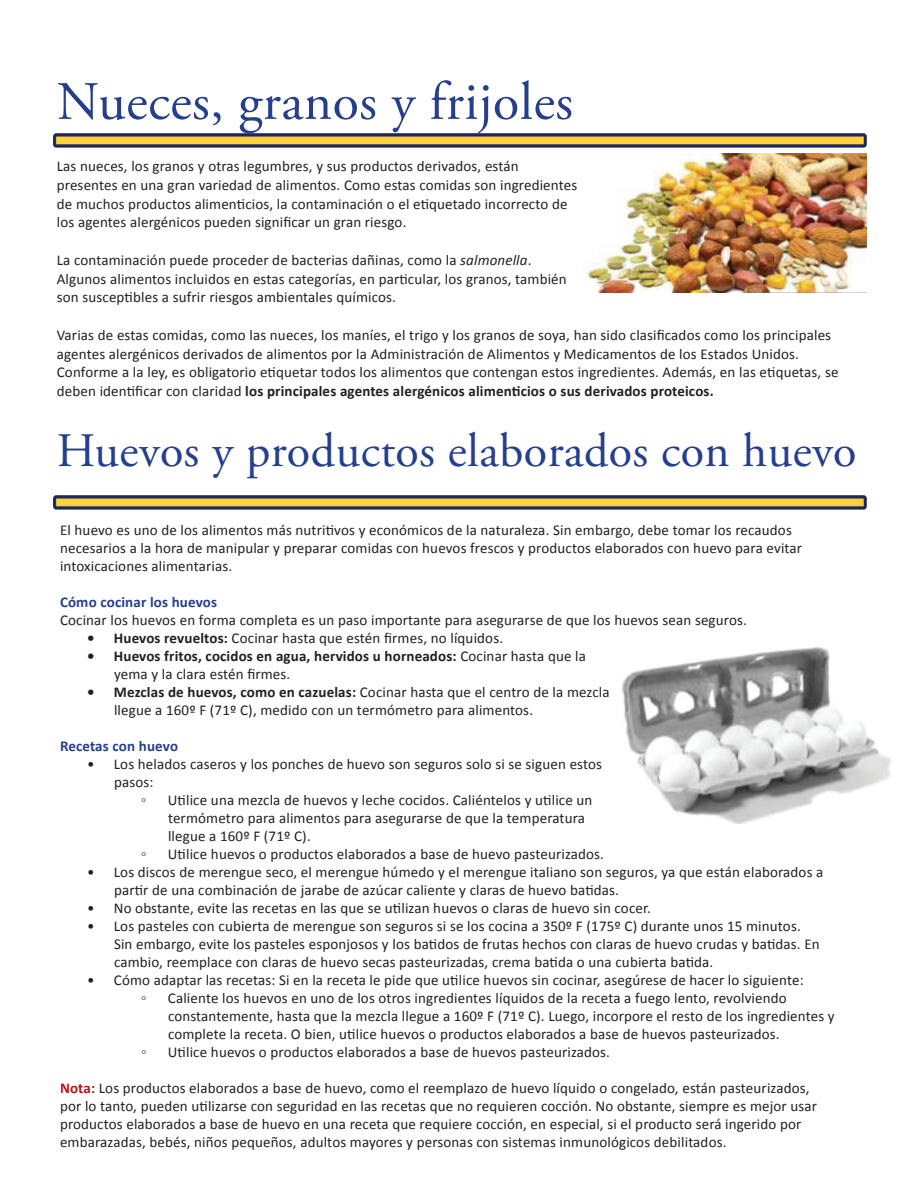
<style>
.page{position:relative;width:918px;height:1188px;background:#fff}
.page>*{position:absolute;margin:0;border:0;box-sizing:border-box;transform-origin:0 0}
.t1{font:54px "Adobe Garamond Pro";letter-spacing:.01em;color:#253f8e}
.t2{font:48px "Adobe Garamond Pro";letter-spacing:.01em;color:#253f8e}
.t3{font:15px/18px "Calibri";letter-spacing:.01em;color:#231f20}
.t4{font:700 15px/18px "Calibri";letter-spacing:.01em;color:#231f20}
.t5{font:700 15px "Calibri";letter-spacing:.01em;color:#253f8e}
.s1{font-style:italic}
.s2{font-weight:700}
.s3{font-weight:400}
.s4{font-weight:700;color:#b4141a}
</style>
<div class="page">
<img style="left:54px;top:134px;width:812px;height:14px">
<img style="left:54px;top:496px;width:812px;height:13px">
<img style="left:581px;top:153px;width:285px;height:139px">
<img style="left:622px;top:647px;width:269px;height:176px">
<h1 class="t1" style="left:57px;top:69px;width:518px">Nueces, granos y frijoles</h1>
<p class="t3" style="left:57px;top:157px;width:522px;line-height:18.8px">Las nueces, los granos y otras legumbres, y sus productos derivados, están presentes en una gran variedad de alimentos. Como estas comidas son ingredientes de muchos productos alimenticios, la contaminación o el etiquetado incorrecto de los agentes alergénicos pueden significar un gran riesgo.</p>
<p class="t3" style="left:57px;top:251px;width:511px;line-height:18.8px">La contaminación puede proceder de bacterias dañinas, como la <span class="s1">salmonella</span>.<br>Algunos alimentos incluidos en estas categorías, en particular, los granos, también son susceptibles a sufrir riesgos ambientales químicos.</p>
<p class="t3" style="left:57px;top:326px;width:783px;line-height:18.8px">Varias de estas comidas, como las nueces, los maníes, el trigo y los granos de soya, han sido clasificados como los principales agentes alergénicos derivados de alimentos por la Administración de Alimentos y Medicamentos de los Estados Unidos.<br>Conforme a la ley, es obligatorio etiquetar todos los alimentos que contengan estos ingredientes. Además, en las etiquetas, se deben identificar con claridad <span class="s2">los principales agentes alergénicos alimenticios o sus derivados proteicos.</span></p>
<h2 class="t2" style="left:57px;top:422px;width:801px">Huevos y productos elaborados con huevo</h2>
<p class="t3" style="left:60px;top:521px;width:744px">El huevo es uno de los alimentos más nutritivos y económicos de la naturaleza. Sin embargo, debe tomar los recaudos necesarios a la hora de manipular y preparar comidas con huevos frescos y productos elaborados con huevo para evitar intoxicaciones alimentarias.</p>
<p class="t5" style="left:60px;top:592px;width:159px">Cómo cocinar los huevos</p>
<p class="t3" style="left:60px;top:611px;width:688px">Cocinar los huevos en forma completa es un paso importante para asegurarse de que los huevos sean seguros.</p>
<p class="t3" style="left:87px;top:629px;width:418px"><span class="s2">• Huevos revueltos:</span> Cocinar hasta que estén firmes, no líquidos.</p>
<p class="t4" style="left:114px;top:647px;width:473px;text-indent:-27px">• Huevos fritos, cocidos en agua, hervidos u horneados: <span class="s3">Cocinar hasta que la yema y la clara estén firmes.</span></p>
<p class="t3" style="left:114px;top:683px;width:497px;text-indent:-27px"><span class="s2">• Mezclas de huevos, como en cazuelas:</span> Cocinar hasta que el centro de la mezcla llegue a 160º F (71º C), medido con un termómetro para alimentos.</p>
<p class="t5" style="left:60px;top:736px;width:120px">Recetas con huevo</p>
<p class="t3" style="left:87px;top:755px;width:517px">• Los helados caseros y los ponches de huevo son seguros solo si se siguen estos</p>
<p class="t3" style="left:114px;top:773px;width:41px">pasos:</p>
<p class="t3" style="left:141px;top:791px;width:7px">◦</p>
<p class="t3" style="left:168px;top:791px;width:426px">Utilice una mezcla de huevos y leche cocidos. Caliéntelos y utilice un termómetro para alimentos para asegurarse de que la temperatura llegue a 160º F (71º C).</p>
<p class="t3" style="left:141px;top:845px;width:7px">◦</p>
<p class="t3" style="left:168px;top:845px;width:438px">Utilice huevos o productos elaborados a base de huevo pasteurizados.</p>
<p class="t3" style="left:114px;top:863px;width:711px;text-indent:-27px">• Los discos de merengue seco, el merengue húmedo y el merengue italiano son seguros, ya que están elaborados a partir de una combinación de jarabe de azúcar caliente y claras de huevo batidas.</p>
<p class="t3" style="left:87px;top:899px;width:565px">• No obstante, evite las recetas en las que se utilizan huevos o claras de huevo sin cocer.</p>
<p class="t3" style="left:114px;top:917px;width:707px;text-indent:-27px">• Los pasteles con cubierta de merengue son seguros si se los cocina a 350º F (175º C) durante unos 15 minutos.<br>Sin embargo, evite los pasteles esponjosos y los batidos de frutas hechos con claras de huevo crudas y batidas. En cambio, reemplace con claras de huevo secas pasteurizadas, crema batida o una cubierta batida.</p>
<p class="t3" style="left:141px;top:971px;width:664px;text-indent:-54px">• Cómo adaptar las recetas: Si en la receta le pide que utilice huevos sin cocinar, asegúrese de hacer lo siguiente: ◦</p>
<p class="t3" style="left:168px;top:989px;width:668px">Caliente los huevos en uno de los otros ingredientes líquidos de la receta a fuego lento, revolviendo constantemente, hasta que la mezcla llegue a 160º F (71º C). Luego, incorpore el resto de los ingredientes y complete la receta. O bien, utilice huevos o productos elaborados a base de huevos pasteurizados.</p>
<p class="t3" style="left:141px;top:1043px;width:7px">◦</p>
<p class="t3" style="left:168px;top:1043px;width:444px">Utilice huevos o productos elaborados a base de huevos pasteurizados.</p>
<p class="t3" style="left:60px;top:1079px;width:759px"><span class="s4">Nota:</span> Los productos elaborados a base de huevo, como el reemplazo de huevo líquido o congelado, están pasteurizados, por lo tanto, pueden utilizarse con seguridad en las recetas que no requieren cocción. No obstante, siempre es mejor usar productos elaborados a base de huevo en una receta que requiere cocción, en especial, si el producto será ingerido por embarazadas, bebés, niños pequeños, adultos mayores y personas con sistemas inmunológicos debilitados.</p>
</div>
